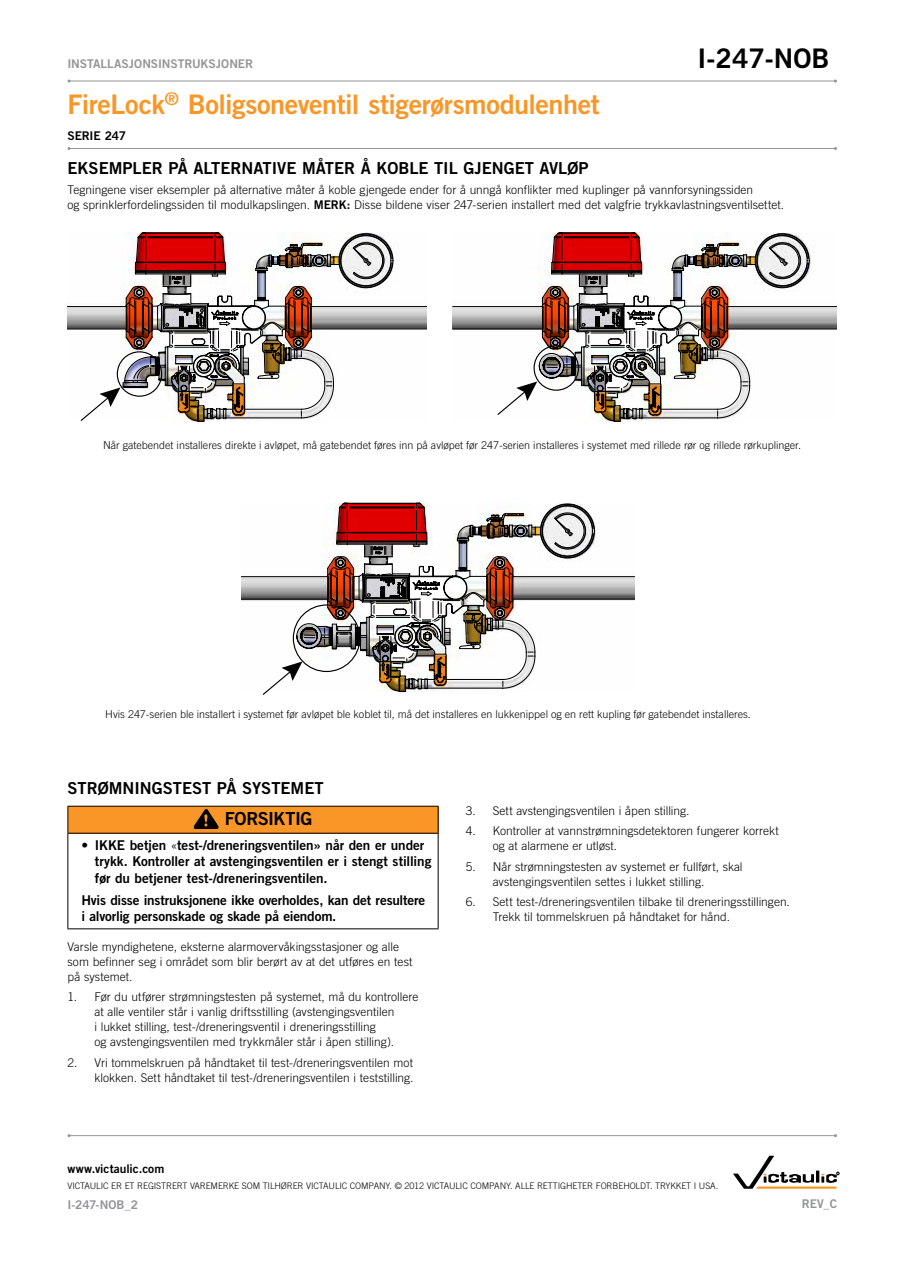
<style>
.page{position:relative;width:918px;height:1263px;background:#fff}
.page>*{position:absolute;margin:0;border:0;box-sizing:border-box;transform-origin:0 0}
.t1{font:27px "Trade Gothic LT Std Bd 2";letter-spacing:-.015em;color:#f89728}
.t2{font:27px "Trade Gothic LT Std Bd 2";color:#000}
.t3{font:18px "Trade Gothic LT Std Bd 2";letter-spacing:-.025em;color:#000}
.t4{font:16.5px "Trade Gothic LT Std Bd 2";color:#000}
.t5{font:13.5px/16.5px "Trade Gothic LT Std Bd 2";letter-spacing:-.005em;color:#000}
.t6{font:300 12px/15px "Trade Gothic LT Std";color:#000}
.t7{font:12px "Trade Gothic LT Std Bd 2";letter-spacing:-.005em;color:#939598}
.t8{font:12px "Trade Gothic LT Std Bd 2";letter-spacing:-.005em;color:#000}
.t9{font:300 10.8px "Trade Gothic LT Std";color:#000}
.t10{font:300 9px "Trade Gothic LT Std";letter-spacing:-.01em;color:#000}
.s1{font-family:"Trade Gothic LT Std Bd 2";font-weight:400}
.s2{font-family:"Trade Gothic LT Std";font-weight:300}
</style>
<div class="page">
<hr style="left:69px;top:81px;width:767px;height:1px;background:#939598">
<div style="left:68px;top:806px;width:370px;height:27px;background:#f89728"></div>
<hr style="left:68px;top:806px;width:371px;height:1px;background:#000">
<svg style="left:68px;top:806px;width:1px;height:27px"></svg>
<svg style="left:438px;top:806px;width:1px;height:27px"></svg>
<hr style="left:68px;top:833px;width:371px;height:1px;background:#000">
<hr style="left:68px;top:833px;width:1px;height:95px;background:#000">
<hr style="left:438px;top:833px;width:1px;height:95px;background:#000">
<hr style="left:68px;top:928px;width:371px;height:1px;background:#000">
<svg style="left:194px;top:809px;width:25px;height:19px"></svg>
<img style="left:68px;top:256px;width:359px;height:73px">
<hr style="left:311px;top:306px;width:116px;height:1px;background:#000">
<hr style="left:311px;top:329px;width:116px;height:1px;background:#000">
<hr style="left:68px;top:306px;width:58px;height:1px;background:#000">
<hr style="left:68px;top:329px;width:58px;height:1px;background:#000">
<img style="left:80px;top:233px;width:313px;height:189px">
<img style="left:453px;top:246px;width:384px;height:83px">
<hr style="left:728px;top:306px;width:109px;height:1px;background:#000">
<hr style="left:728px;top:329px;width:109px;height:1px;background:#000">
<hr style="left:453px;top:306px;width:89px;height:1px;background:#000">
<hr style="left:453px;top:329px;width:89px;height:1px;background:#000">
<svg style="left:496px;top:233px;width:313px;height:189px"></svg>
<img style="left:241px;top:517px;width:394px;height:84px">
<hr style="left:513px;top:576px;width:122px;height:1px;background:#000">
<hr style="left:513px;top:599px;width:122px;height:1px;background:#000">
<hr style="left:241px;top:576px;width:87px;height:1px;background:#000">
<hr style="left:241px;top:599px;width:87px;height:1px;background:#000">
<svg style="left:262px;top:503px;width:333px;height:192px"></svg>
<svg style="left:733px;top:1156px;width:106px;height:33px"></svg>
<hr style="left:69px;top:1135px;width:767px;height:1px;background:#939598">
<hr style="left:69px;top:148px;width:767px;height:1px;background:#939598">
<p class="t7" style="left:68px;top:56px;width:187px">INSTALLASJONSINSTRUKSJONER</p>
<h1 class="t2" style="left:698px;top:41px;width:133px">I-247-NOB</h1>
<h1 class="t1" style="left:68px;top:88px;width:534px">FireLock<sup>®</sup> Boligsoneventil stigerørsmodulenhet</h1>
<p class="t8" style="left:68px;top:128px;width:60px">SERIE 247</p>
<h3 class="t4" style="left:68px;top:158px;width:523px">EKSEMPLER PÅ ALTERNATIVE MÅTER Å KOBLE TIL GJENGET AVLØP</h3>
<p class="t6" style="left:68px;top:182px;width:718px">Tegningene viser eksempler på alternative måter å koble gjengede ender for å unngå konflikter med kuplinger på vannforsyningssiden<br>og sprinklerfordelingssiden til modulkapslingen. <span class="s1">MERK:</span> Disse bildene viser 247-serien installert med det valgfrie trykkavlastningsventilsettet.</p>
<p class="t9" style="left:103px;top:439px;width:700px">Når gatebendet installeres direkte i avløpet, må gatebendet føres inn på avløpet før 247-serien installeres i systemet med rillede rør og rillede rørkuplinger.</p>
<p class="t9" style="left:105px;top:708px;width:647px">Hvis 247-serien ble installert i systemet før avløpet ble koblet til, må det installeres en lukkenippel og en rett kupling før gatebendet installeres.</p>
<h3 class="t4" style="left:68px;top:778px;width:258px">STRØMNINGSTEST PÅ SYSTEMET</h3>
<h2 class="t3" style="left:225px;top:807px;width:89px">FORSIKTIG</h2>
<p class="t5" style="left:95px;top:836px;width:338px;text-indent:-14px">• IKKE betjen <span class="s2">«</span>test-/dreneringsventilen» når den er under trykk. Kontroller at avstengingsventilen er i stengt stilling før du betjener test-/dreneringsventilen.</p>
<p class="t5" style="left:81px;top:891px;width:345px">Hvis disse instruksjonene ikke overholdes, kan det resultere i alvorlig personskade og skade på eiendom.</p>
<p class="t6" style="left:68px;top:939px;width:347px">Varsle myndighetene, eksterne alarmovervåkingsstasjoner og alle som befinner seg i området som blir berørt av at det utføres en test på systemet.</p>
<p class="t6" style="left:94px;top:989px;width:325px;text-indent:-27px">1. Før du utfører strømningstesten på systemet, må du kontrollere at alle ventiler står i vanlig driftsstilling (avstengingsventilen<br>i lukket stilling, test-/dreneringsventil i dreneringsstilling<br>og avstengingsventilen med trykkmåler står i åpen stilling).</p>
<p class="t6" style="left:68px;top:1055px;width:348px;text-align:right">2. Vri tommelskruen på håndtaket til test-/dreneringsventilen mot klokken. Sett håndtaket til test-/dreneringsventilen i teststilling.</p>
<p class="t6" style="left:466px;top:803px;width:225px">3. Sett avstengingsventilen i åpen stilling.</p>
<p class="t6" style="left:493px;top:823px;width:288px;text-indent:-27px">4. Kontroller at vannstrømningsdetektoren fungerer korrekt og at alarmene er utløst.</p>
<p class="t6" style="left:493px;top:859px;width:251px;text-indent:-27px">5. Når strømningstesten av systemet er fullført, skal avstengingsventilen settes i lukket stilling.</p>
<p class="t6" style="left:493px;top:894px;width:299px;text-indent:-27px">6. Sett test-/dreneringsventilen tilbake til dreneringsstillingen.<br>Trekk til tommelskruen på håndtaket for hånd.</p>
<p class="t8" style="left:68px;top:1161px;width:98px">www.victaulic.com</p>
<p class="t10" style="left:68px;top:1181px;width:652px">VICTAULIC ER ET REGISTRERT VAREMERKE SOM TILHØRER VICTAULIC COMPANY. © 2012 VICTAULIC COMPANY. ALLE RETTIGHETER FORBEHOLDT. TRYKKET I USA.</p>
<p class="t7" style="left:68px;top:1197px;width:72px">I-247-NOB_2</p>
<p class="t7" style="left:802px;top:1197px;width:37px">REV_C</p>
</div>
